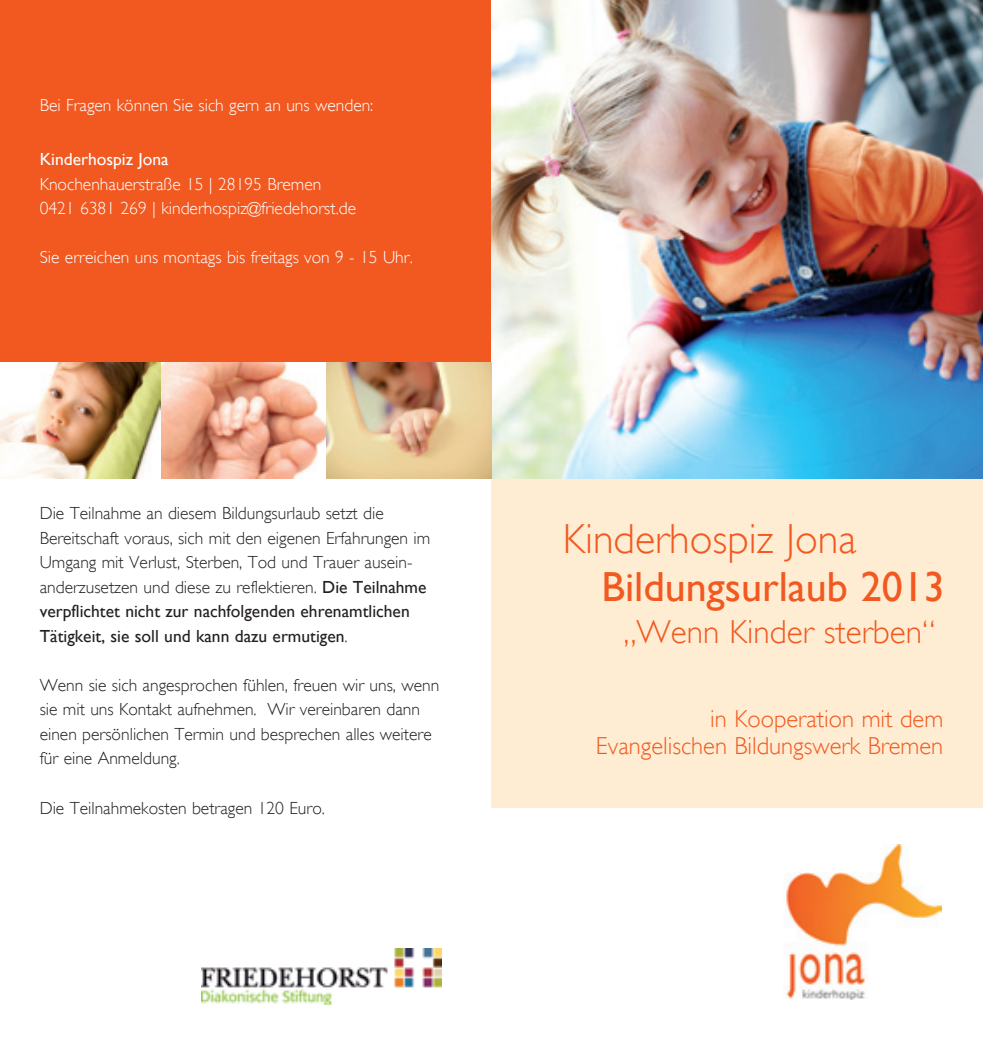
<style>
.page{position:relative;width:983px;height:1042px;background:#fff}
.page>*{position:absolute;margin:0;border:0;box-sizing:border-box;transform-origin:0 0}
.t1{font:42px "Gill Sans";color:#f15921}
.t2{font:300 42px "Gill Sans";color:#f15921}
.t3{font:300 33.25px "Gill Sans";color:#f15921}
.t4{font:300 24.5px/26.2px "Gill Sans";color:#f15921;text-align:right}
.t5{font:300 17.5px/24.5px "Gill Sans";color:#231f20}
.t6{font:300 17.5px/24.5px "Gill Sans";color:#fff}
.t7{font:17.5px "Gill Sans";color:#fff}
.s1{font-weight:400}
</style>
<div class="page">
<div style="left:491px;top:7px;width:491px;height:800px;background:#feedd2"></div>
<div style="left:0;top:0;width:491px;height:362px;background:#f15921"></div>
<img style="left:491px;top:0;width:491px;height:479px">
<img style="left:786px;top:845px;width:154px;height:155px">
<img style="left:202px;top:949px;width:239px;height:56px">
<img style="left:326px;top:362px;width:165px;height:117px">
<img style="left:160px;top:362px;width:166px;height:117px">
<img style="left:0;top:362px;width:160px;height:117px">
<p class="t6" style="left:40px;top:93px;width:335px">Bei Fragen können Sie sich gern an uns wenden:</p>
<p class="t7" style="left:40px;top:149px;width:130px">Kinderhospiz Jona</p>
<p class="t6" style="left:40px;top:172px;width:318px">Knochenhauerstraße 15 | 28195 Bremen<br>0421 6381 269 | kinderhospiz@friedehorst.de</p>
<p class="t6" style="left:40px;top:245px;width:374px">Sie erreichen uns montags bis freitags von 9 - 15 Uhr.</p>
<p class="t5" style="left:40px;top:501px;width:392px">Die Teilnahme an diesem Bildungsurlaub setzt die Bereitschaft voraus, sich mit den eigenen Erfahrungen im Umgang mit Verlust, Sterben, Tod und Trauer ausein&shy;anderzusetzen und diese zu reflektieren. <span class="s1">Die Teilnahme verpflichtet nicht zur nachfolgenden ehrenamtlichen Tätigkeit, sie soll und kann dazu ermutigen</span>.</p>
<p class="t5" style="left:40px;top:673px;width:401px">Wenn sie sich angesprochen fühlen, freuen wir uns, wenn sie mit uns Kontakt aufnehmen. Wir vereinbaren dann einen persönlichen Termin und besprechen alles weitere für eine Anmeldung.</p>
<p class="t5" style="left:40px;top:795px;width:287px">Die Teilnahmekosten betragen 120 Euro.</p>
<h1 class="t2" style="left:562px;top:514px;width:295px">Kinderhospiz Jona</h1>
<h1 class="t1" style="left:601px;top:562px;width:345px">Bildungsurlaub 2013</h1>
<h2 class="t3" style="left:623px;top:613px;width:313px">„Wenn Kinder sterben“</h2>
<h3 class="t4" style="left:595px;top:706px;width:349px">in Kooperation mit dem<br>Evangelischen Bildungswerk Bremen</h3>
</div>
